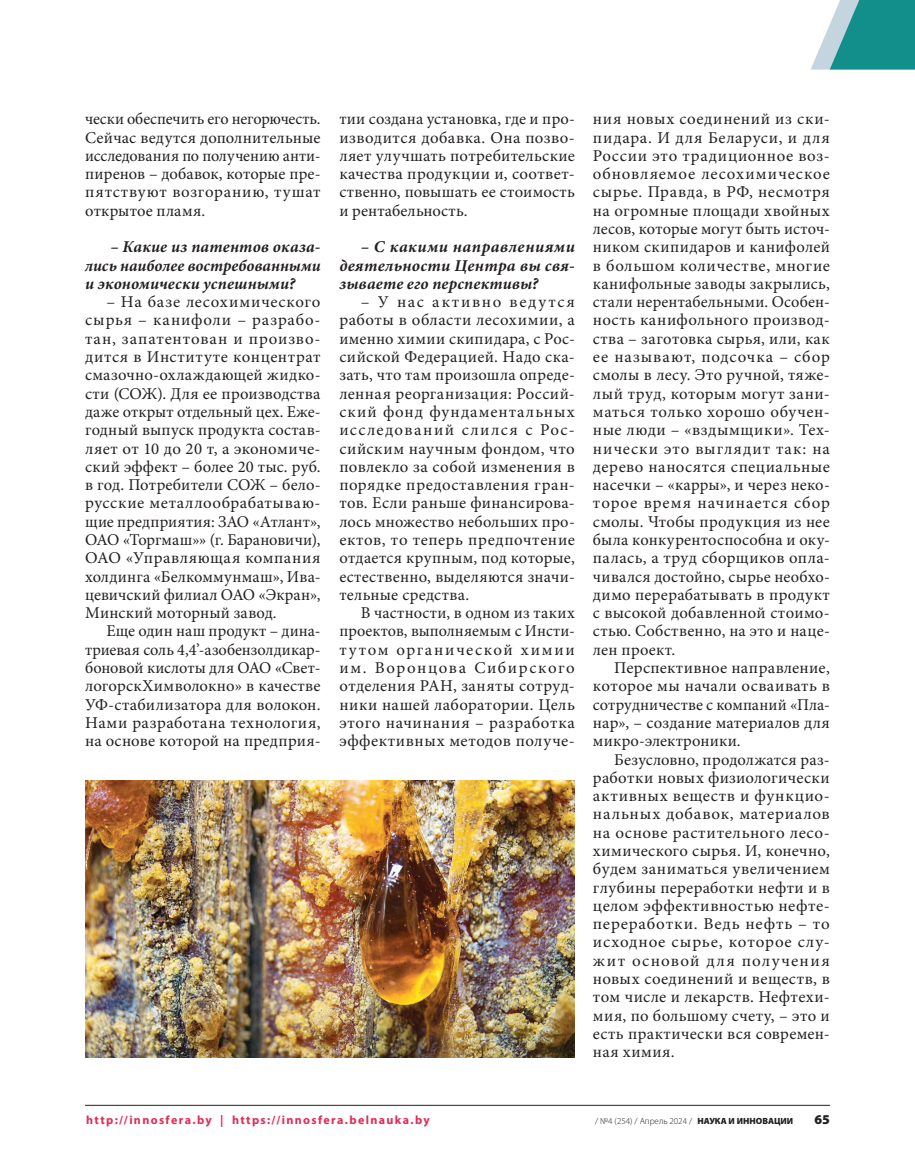
<style>
.page{position:relative;width:915px;height:1170px;background:#fff}
.page>*{position:absolute;margin:0;border:0;box-sizing:border-box;transform-origin:0 0}
.ОСНОВНОЙ_ТЕКСТ{font:16.5px/18.3px "Minion Pro";letter-spacing:.02em;color:#231f20;text-align:justify}
.ОСНОВНОЙ_ТЕКСТ-2{font:italic 700 16.5px/18.3px "Minion Pro";letter-spacing:.01em;color:#231f20;text-align:justify}
.t1{font:900 13.5px "Myriad Pro";color:#231f20}
.t2{font:700 12px "Myriad Pro";letter-spacing:.115em;color:#e12b56}
.t3{font:300 9px "Myriad Pro";color:#231f20}
.s1{font-weight:900}
</style>
<div class="page">
<img style="left:85px;top:780px;width:489px;height:277px">
<hr style="left:85px;top:1104px;width:744px;height:1px;background:#231f20">
<svg style="left:811px;top:0;width:103px;height:70px;background:#55abab"></svg>
<p class="ОСНОВНОЙ_ТЕКСТ" style="left:85px;top:110px;width:237px">чески обеспечить его негорючесть.<br>Сейчас ведутся дополнительные исследования по получению анти&shy;пиренов – добавок, которые пре&shy;пятствуют возгоранию, тушат открытое пламя.</p>
<p class="ОСНОВНОЙ_ТЕКСТ-2" style="left:85px;top:237px;width:237px;text-indent:25px">– Какие из патентов оказа&shy;лись наиболее востребованными и экономически успешными?</p>
<p class="ОСНОВНОЙ_ТЕКСТ" style="left:85px;top:293px;width:237px;text-indent:21px">– На базе лесохимического сырья – канифоли – разрабо&shy;тан, запатентован и произво&shy;дится в Институте концентрат смазочно-охлаждающей жидко&shy;сти (СОЖ). Для ее производства даже открыт отдельный цех. Еже&shy;годный выпуск продукта состав&shy;ляет от 10 до 20 т, а экономиче&shy;ский эффект – более 20 тыс. руб. в год. Потребители СОЖ – бело&shy;русские металлообрабатываю&shy;щие предприятия: ЗАО «Атлант», ОАО «Торгмаш»» (г. Барановичи), ОАО «Управляющая компания холдинга «Белкоммунмаш», Ива&shy;цевичский филиал ОАО «Экран», Минский моторный завод.</p>
<p class="ОСНОВНОЙ_ТЕКСТ" style="left:85px;top:622px;width:237px;text-indent:21px">Еще один наш продукт – дина&shy;триевая соль 4,4’-азобензолдикар&shy;боновой кислоты для ОАО «Свет&shy;логорскХимволокно» в качестве УФ-стабилизатора для волокон.<br>Нами разработана технология, на основе которой на предприя-</p>
<p class="ОСНОВНОЙ_ТЕКСТ" style="left:339px;top:110px;width:237px">тии создана установка, где и про&shy;изводится добавка. Она позво&shy;ляет улучшать потребительские качества продукции и, соответ&shy;ственно, повышать ее стоимость и рентабельность.</p>
<p class="ОСНОВНОЙ_ТЕКСТ-2" style="left:339px;top:237px;width:237px;text-indent:21px">– С какими направлениями деятельности Центра вы свя&shy;зываете его перспективы?</p>
<p class="ОСНОВНОЙ_ТЕКСТ" style="left:339px;top:293px;width:237px;text-indent:21px">– У нас активно ведутся работы в области лесохимии, а именно химии скипидара, с Рос&shy;сийской Федерацией. Надо ска&shy;зать, что там произошла опреде&shy;ленная реорганизация: Россий&shy;ский фонд фундаментальных исследований слился с Рос&shy;сийским научным фондом, что повлекло за собой изменения в порядке предоставления гран&shy;тов. Если раньше финансирова&shy;лось множество небольших про&shy;ектов, то теперь предпочтение отдается крупным, под которые, естественно, выделяются значи&shy;тельные средства.</p>
<p class="ОСНОВНОЙ_ТЕКСТ" style="left:339px;top:603px;width:237px;text-indent:21px">В частности, в одном из таких проектов, выполняемым с Инсти&shy;тутом органической химии им. Воронцова Сибирского отделения РАН, заняты сотруд&shy;ники нашей лаборатории. Цель этого начинания – разработка эффективных методов получе-</p>
<p class="ОСНОВНОЙ_ТЕКСТ" style="left:592px;top:110px;width:238px">ния новых соединений из ски&shy;пидара. И для Беларуси, и для России это традиционное воз&shy;обновляемое лесохимическое сырье. Правда, в РФ, несмотря на огромные площади хвойных лесов, которые могут быть источ&shy;ником скипидаров и канифолей в большом количестве, многие канифольные заводы закрылись, стали нерентабельными. Особен&shy;ность канифольного производ&shy;ства – заготовка сырья, или, как ее называют, подсочка – сбор смолы в лесу. Это ручной, тяже&shy;лый труд, которым могут зани&shy;маться только хорошо обучен&shy;ные люди – «вздымщики». Тех&shy;нически это выглядит так: на дерево наносятся специальные насечки – «карры», и через неко&shy;торое время начинается сбор смолы. Чтобы продукция из нее была конкурентоспособна и оку&shy;палась, а труд сборщиков опла&shy;чивался достойно, сырье необхо&shy;димо перерабатывать в продукт с высокой добавленной стоимо&shy;стью. Собственно, на это и наце&shy;лен проект.</p>
<p class="ОСНОВНОЙ_ТЕКСТ" style="left:592px;top:658px;width:238px;text-indent:21px">Перспективное направление, которое мы начали осваивать в сотрудничестве с компаний «Пла&shy;нар», – создание материалов для микро-электроники.</p>
<p class="ОСНОВНОЙ_ТЕКСТ" style="left:592px;top:750px;width:238px;text-indent:21px">Безусловно, продолжатся раз&shy;работки новых физиологически активных веществ и функцио&shy;нальных добавок, материалов на основе растительного лесо&shy;химического сырья. И, конечно, будем заниматься увеличением глубины переработки нефти и в целом эффективностью нефте&shy;переработки. Ведь нефть – то исходное сырье, которое слу&shy;жит основой для получения новых соединений и веществ, в том числе и лекарств. Нефтехи&shy;мия, по большому счету, – это и есть практически вся современ&shy;ная химия.</p>
<p class="t2" style="left:86px;top:1112px;width:345px">http://innosfera.by | https://innosfera.belnauka.by</p>
<p class="t3" style="left:595px;top:1116px;width:199px">/ №4 (254) / Апрель 2024 / <span class="s1">НАУКА И ИННОВАЦИИ</span></p>
<p class="t1" style="left:814px;top:1112px;width:17px">65</p>
</div>
